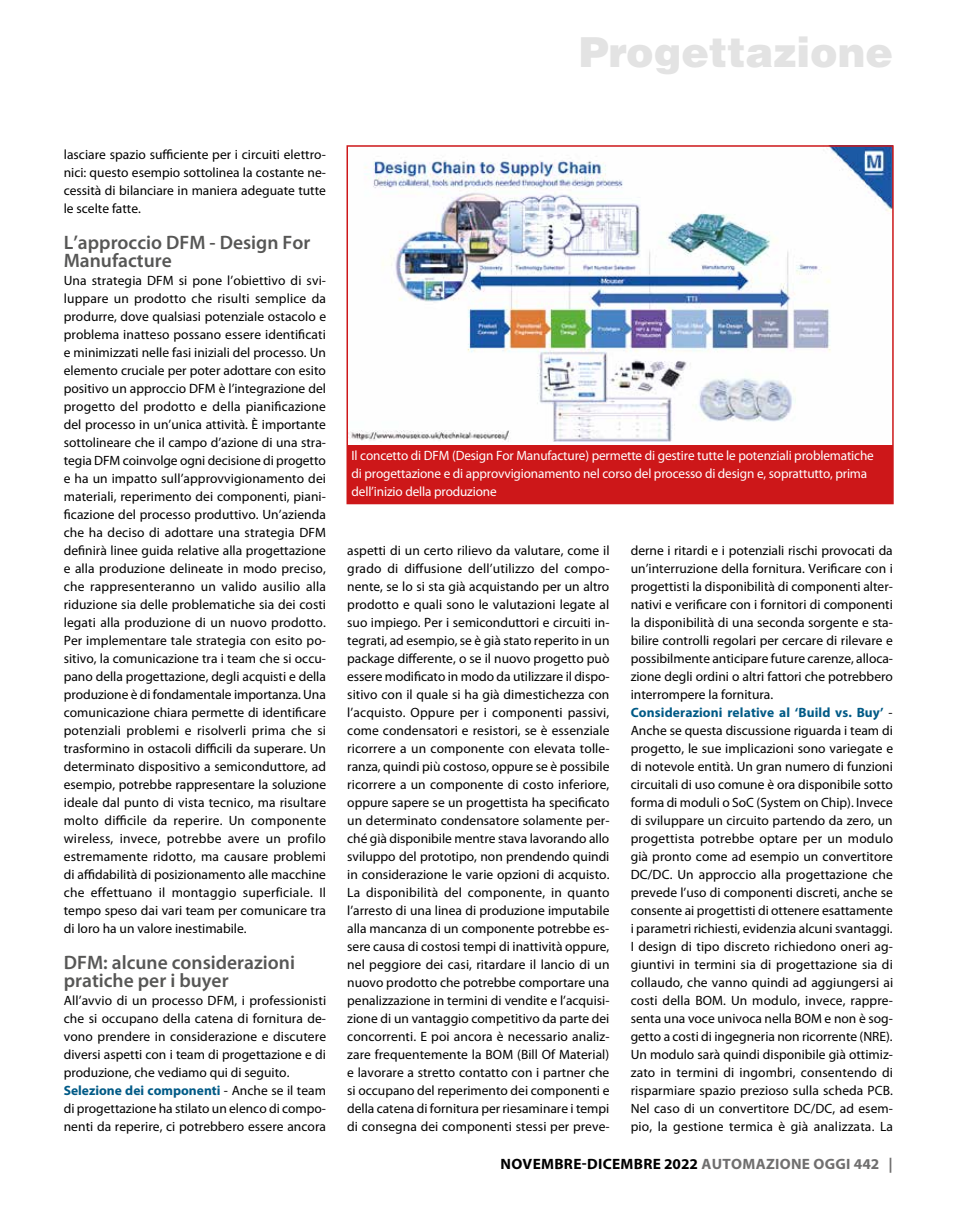
<style>
.page{position:relative;width:978px;height:1212px;background:#fff}
.page>*{position:absolute;margin:0;border:0;box-sizing:border-box;transform-origin:0 0}
.t1{font:900 41.4px "Helvetica LT Std";color:#e3e3e3}
.t2{font:600 19.5px/18px "Myriad Pro";color:#575756}
.t3{font:700 15px "Myriad Pro";letter-spacing:.02em;color:#000}
.t4{font:13.5px/18px "Myriad Pro";color:#000;text-align:justify}
.t5{font:13.5px/18px "Myriad Pro";letter-spacing:-.01em;color:#fff}
.s1{font-weight:700;color:#005a86}
.s2{color:#706f6f}
</style>
<div class="page">
<img style="left:349px;top:148px;width:542px;height:294px">
<div style="left:347px;top:446px;width:546px;height:58px;background:#cd1719"></div>
<h1 class="t1" style="left:579px;top:25px;width:316px">Progettazione</h1>
<p class="t4" style="left:64px;top:146px;width:264px">lasciare spazio sufficiente per i circuiti elettro&shy;nici: questo esempio sottolinea la costante ne&shy;cessità di bilanciare in maniera adeguate tutte le scelte fatte.</p>
<h2 class="t2" style="left:64px;top:233px;width:248px">L’approccio DFM - Design For<br>Manufacture</h2>
<p class="t4" style="left:64px;top:272px;width:264px">Una strategia DFM si pone l’obiettivo di svi&shy;luppare un prodotto che risulti semplice da produrre, dove qualsiasi potenziale ostacolo e problema inatteso possano essere identificati e minimizzati nelle fasi iniziali del processo. Un elemento cruciale per poter adottare con esito positivo un approccio DFM è l’integrazione del progetto del prodotto e della pianificazione del processo in un’unica attività. È importante sottolineare che il campo d’azione di una stra&shy;tegia DFM coinvolge ogni decisione di progetto e ha un impatto sull’approvvigionamento dei materiali, reperimento dei componenti, piani&shy;ficazione del processo produttivo. Un’azienda che ha deciso di adottare una strategia DFM definirà linee guida relative alla progettazione e alla produzione delineate in modo preciso, che rappresenteranno un valido ausilio alla riduzione sia delle problematiche sia dei costi legati alla produzione di un nuovo prodotto.<br>Per implementare tale strategia con esito po&shy;sitivo, la comunicazione tra i team che si occu&shy;pano della progettazione, degli acquisti e della produzione è di fondamentale importanza. Una comunicazione chiara permette di identificare potenziali problemi e risolverli prima che si trasformino in ostacoli difficili da superare. Un determinato dispositivo a semiconduttore, ad esempio, potrebbe rappresentare la soluzione ideale dal punto di vista tecnico, ma risultare molto difficile da reperire. Un componente wireless, invece, potrebbe avere un profilo estremamente ridotto, ma causare problemi di affidabilità di posizionamento alle macchine che effettuano il montaggio superficiale. Il tempo speso dai vari team per comunicare tra di loro ha un valore inestimabile.</p>
<h2 class="t2" style="left:64px;top:953px;width:233px">DFM: alcune considerazioni pratiche per i buyer</h2>
<p class="t4" style="left:64px;top:992px;width:264px;text-align:left">All’avvio di un processo DFM, i professionisti che si occupano della catena di fornitura de&shy;vono prendere in considerazione e discutere diversi aspetti con i team di progettazione e di produzione, che vediamo qui di seguito.<br><span class="s1">Selezione dei componenti</span> - Anche se il team di progettazione ha stilato un elenco di compo&shy;nenti da reperire, ci potrebbero essere ancora</p>
<p class="t5" style="left:352px;top:447px;width:524px">Il concetto di DFM (Design For Manufacture) permette di gestire tutte le potenziali problematiche di progettazione e di approvvigionamento nel corso del processo di design e, soprattutto, prima dell’inizio della produzione</p>
<p class="t4" style="left:347px;top:542px;width:264px">aspetti di un certo rilievo da valutare, come il grado di diffusione dell’utilizzo del compo&shy;nente, se lo si sta già acquistando per un altro prodotto e quali sono le valutazioni legate al suo impiego. Per i semiconduttori e circuiti in&shy;tegrati, ad esempio, se è già stato reperito in un package differente, o se il nuovo progetto può essere modificato in modo da utilizzare il dispo&shy;sitivo con il quale si ha già dimestichezza con l’acquisto. Oppure per i componenti passivi, come condensatori e resistori, se è essenziale ricorrere a un componente con elevata tolle&shy;ranza, quindi più costoso, oppure se è possibile ricorrere a un componente di costo inferiore, oppure sapere se un progettista ha specificato un determinato condensatore solamente per&shy;ché già disponibile mentre stava lavorando allo sviluppo del prototipo, non prendendo quindi in considerazione le varie opzioni di acquisto.<br>La disponibilità del componente, in quanto l’arresto di una linea di produzione imputabile alla mancanza di un componente potrebbe es&shy;sere causa di costosi tempi di inattività oppure, nel peggiore dei casi, ritardare il lancio di un nuovo prodotto che potrebbe comportare una penalizzazione in termini di vendite e l’acquisi&shy;zione di un vantaggio competitivo da parte dei concorrenti. E poi ancora è necessario analiz&shy;zare frequentemente la BOM (Bill Of Material) e lavorare a stretto contatto con i partner che si occupano del reperimento dei componenti e della catena di fornitura per riesaminare i tempi di consegna dei componenti stessi per preve-</p>
<p class="t4" style="left:631px;top:542px;width:264px;text-align:left">derne i ritardi e i potenziali rischi provocati da un’interruzione della fornitura. Verificare con i progettisti la disponibilità di componenti alter&shy;nativi e verificare con i fornitori di componenti la disponibilità di una seconda sorgente e sta&shy;bilire controlli regolari per cercare di rilevare e possibilmente anticipare future carenze, alloca&shy;zione degli ordini o altri fattori che potrebbero interrompere la fornitura.<br><span class="s1">Considerazioni relative al ‘Build vs. Buy’</span> - Anche se questa discussione riguarda i team di progetto, le sue implicazioni sono variegate e di notevole entità. Un gran numero di funzioni circuitali di uso comune è ora disponibile sotto forma di moduli o SoC (System on Chip). Invece di sviluppare un circuito partendo da zero, un progettista potrebbe optare per un modulo già pronto come ad esempio un convertitore DC/DC. Un approccio alla progettazione che prevede l’uso di componenti discreti, anche se consente ai progettisti di ottenere esattamente i parametri richiesti, evidenzia alcuni svantaggi.<br>I design di tipo discreto richiedono oneri ag&shy;giuntivi in termini sia di progettazione sia di collaudo, che vanno quindi ad aggiungersi ai costi della BOM. Un modulo, invece, rappre&shy;senta una voce univoca nella BOM e non è sog&shy;getto a costi di ingegneria non ricorrente (NRE).<br>Un modulo sarà quindi disponibile già ottimiz&shy;zato in termini di ingombri, consentendo di risparmiare spazio prezioso sulla scheda PCB.<br>Nel caso di un convertitore DC/DC, ad esem&shy;pio, la gestione termica è già analizzata. La</p>
<p class="t3" style="left:500px;top:1154px;width:394px">NOVEMBRE-DICEMBRE 2022 <span class="s2">AUTOMAZIONE OGGI 442 |</span></p>
</div>
